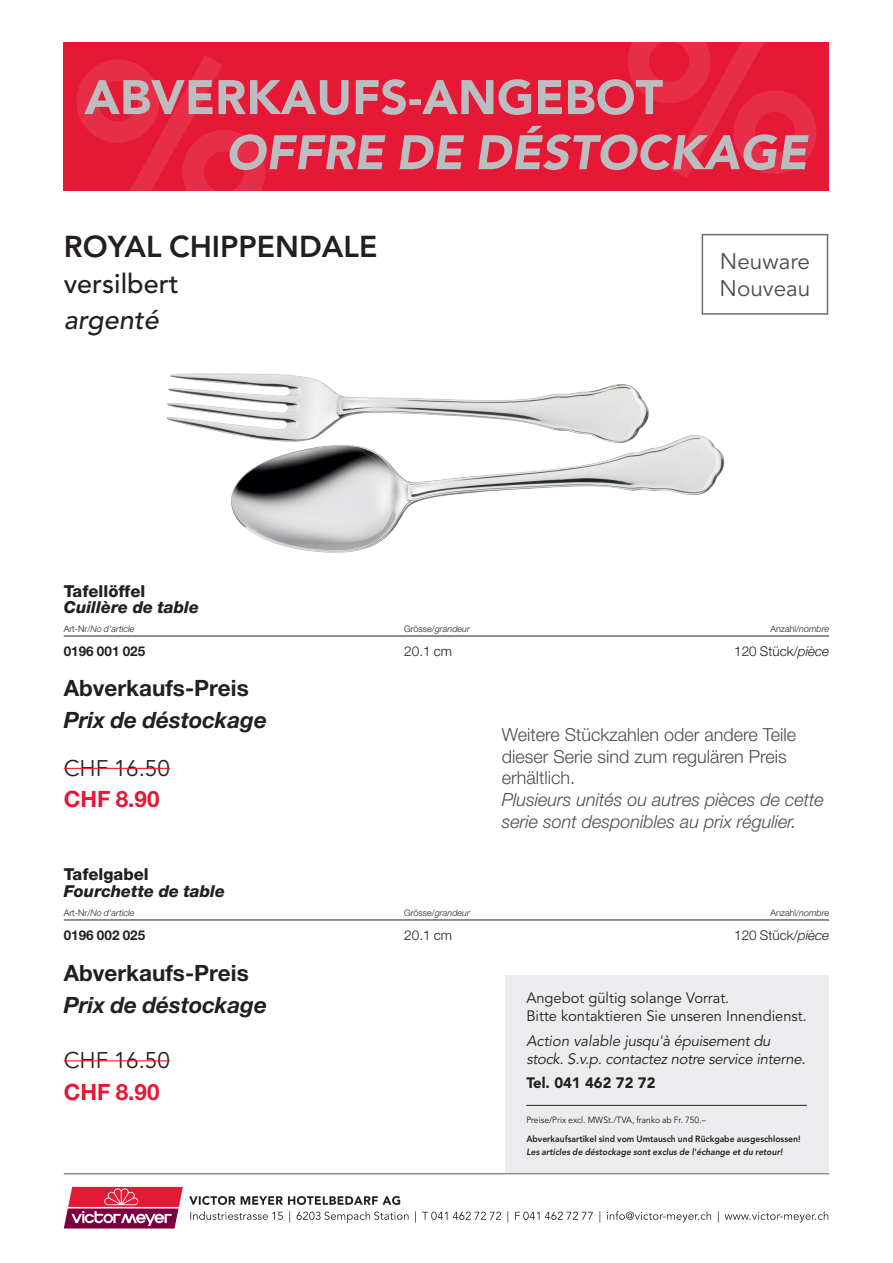
<style>
.page{position:relative;width:893px;height:1263px;background:#fff}
.page>*{position:absolute;margin:0;border:0;box-sizing:border-box;transform-origin:0 0}
.Abverkauf_Produktnam{font:800 30px "Avenir LT Std";color:#231f20}
.Abverkauf_Produktnam-2{font:500 27px "Avenir LT Std";color:#231f20}
.Abverkauf_Produktnam-3{font:italic 500 27px "Avenir LT Std";color:#231f20}
.Abverkauf_Produktbes{font:700 22.5px "Helvetica Neue LT Pro";color:#231f20}
.Abverkauf_Produktbes-2{font:italic 700 22.5px "Helvetica Neue LT Pro";color:#231f20}
.Abverkauf_Produktbes-3{font:22.5px/31.5px "Avenir LT Std";color:#231f20}
.t1{font:22.5px "Avenir LT Std";color:#4b4c4d}
.Abverkauf_Produktbes-4{font:700 22.5px "Helvetica Neue LT Pro";color:#e51836}
.t2{font:300 18px/21.6px "Helvetica Neue LT Pro";color:#4b4c4d}
.t3{font:italic 300 18px/21.6px "Helvetica Neue LT Pro";color:#4b4c4d}
.Av-Produktbeschrieb{font:italic 800 16.5px "Helvetica Neue LT Pro";color:#231f20}
.Av-Produktbeschrieb-2{font:800 16.5px "Helvetica Neue LT Pro";color:#231f20}
.t4{font:italic 15px/18px "Avenir LT Std";letter-spacing:-.02em;color:#231f20}
.t5{font:15px/18px "Avenir LT Std";color:#231f20}
.t6{font:900 15px "Avenir LT Std";color:#231f20}
.Abverkauf_Tabellente{font:300 13.5px "Helvetica Neue LT Pro";color:#231f20}
.Abverkauf_Tabellente-2{font:700 13.5px "Helvetica Neue LT Pro";color:#231f20}
.Abverkauf_Tabellente-3{font:italic 300 9px "Helvetica Neue LT Pro";color:#231f20}
.t7{font:800 9px "Avenir LT Std";color:#231f20;scale:.95 1}
.t8{font:italic 800 9px "Avenir LT Std";color:#231f20;scale:.95 1}
.t9{font:9px "Avenir LT Std";color:#231f20;scale:.95 1}
.Abverkauf_Tabellente-4{font:300 9px "Helvetica Neue LT Pro";color:#231f20}
.s1{font-style:normal}
.s2{font-style:italic}
.s3{font-family:"Helvetica Neue LT Pro";font-weight:700;color:#e51836}
</style>
<div class="page">
<svg style="left:64px;top:1187px;width:119px;height:41px;background:#c74668"></svg>
<svg style="left:190px;top:1211px;width:638px;height:12px"></svg>
<svg style="left:189px;top:1196px;width:211px;height:9px"></svg>
<hr style="left:64px;top:1173px;width:765px;height:1px;background:#8a8c8f">
<div style="left:64px;top:43px;width:765px;height:148px;background:#e51836"></div>
<svg style="left:77px;top:42px;width:739px;height:149px"></svg>
<div style="left:505px;top:975px;width:323px;height:197px;background:#ececee"></div>
<hr style="left:526px;top:1105px;width:281px;height:1px;background:#231f20">
<div style="left:702px;top:234px;width:126px;height:81px;border:2px solid #6c6d70"></div>
<hr style="left:64px;top:768px;width:106px;height:1px;background:#ee1d23">
<img style="left:167px;top:373px;width:558px;height:180px">
<hr style="left:64px;top:636px;width:765px;height:1px;background:#231f20">
<hr style="left:64px;top:1060px;width:106px;height:1px;background:#ee1d23">
<hr style="left:64px;top:920px;width:765px;height:1px;background:#231f20">
<p class="Abverkauf_Produktnam" style="left:64px;top:228px;width:315px">ROYAL CHIPPENDALE</p>
<p class="Abverkauf_Produktnam-2" style="left:64px;top:268px;width:116px">versilbert</p>
<p class="Abverkauf_Produktnam-3" style="left:64px;top:304px;width:97px">argenté</p>
<p class="Av-Produktbeschrieb-2" style="left:64px;top:581px;width:83px">Tafellöffel</p>
<p class="Av-Produktbeschrieb" style="left:64px;top:597px;width:137px">Cuillère de table</p>
<p class="t1" style="left:720px;top:249px;width:92px">Neuware</p>
<p class="t1" style="left:719px;top:276px;width:92px">Nouveau</p>
<p class="Abverkauf_Tabellente-3" style="left:64px;top:623px;width:72px"><span class="s1">Art-Nr/</span>No d'article</p>
<p class="Abverkauf_Tabellente-3" style="left:404px;top:623px;width:67px"><span class="s1">Grösse/</span>grandeur</p>
<p class="Abverkauf_Tabellente-4" style="left:770px;top:623px;width:60px">Anzahl/<span class="s2">nombre</span></p>
<p class="Abverkauf_Tabellente-2" style="left:64px;top:642px;width:83px">0196 001 025</p>
<p class="Abverkauf_Tabellente" style="left:404px;top:642px;width:49px">20.1 cm</p>
<p class="Abverkauf_Tabellente" style="left:734px;top:642px;width:96px">120 Stück/<span class="s2">pièce</span></p>
<p class="Abverkauf_Produktbes" style="left:64px;top:674px;width:186px">Abverkaufs-Preis</p>
<p class="Abverkauf_Produktbes-2" style="left:64px;top:706px;width:205px">Prix de déstockage</p>
<p class="Abverkauf_Produktbes-3" style="left:64px;top:753px;width:108px">CHF 16.50<br><span class="s3">CHF 8.90</span></p>
<p class="Av-Produktbeschrieb-2" style="left:64px;top:865px;width:86px">Tafelgabel</p>
<p class="Av-Produktbeschrieb" style="left:64px;top:881px;width:163px">Fourchette de table</p>
<p class="t2" style="left:502px;top:723px;width:296px">Weitere Stückzahlen oder andere Teile dieser Serie sind zum regulären Preis erhältlich.</p>
<p class="t3" style="left:502px;top:788px;width:324px">Plusieurs unités ou autres pièces de cette serie sont desponibles au prix régulier.</p>
<p class="Abverkauf_Tabellente-3" style="left:64px;top:907px;width:72px"><span class="s1">Art-Nr/</span>No d'article</p>
<p class="Abverkauf_Tabellente-3" style="left:404px;top:907px;width:67px"><span class="s1">Grösse/</span>grandeur</p>
<p class="Abverkauf_Tabellente-4" style="left:770px;top:907px;width:60px">Anzahl/<span class="s2">nombre</span></p>
<p class="Abverkauf_Tabellente-2" style="left:64px;top:926px;width:83px">0196 002 025</p>
<p class="Abverkauf_Tabellente" style="left:404px;top:926px;width:49px">20.1 cm</p>
<p class="Abverkauf_Tabellente" style="left:734px;top:926px;width:96px">120 Stück/<span class="s2">pièce</span></p>
<p class="Abverkauf_Produktbes" style="left:64px;top:959px;width:186px">Abverkaufs-Preis</p>
<p class="Abverkauf_Produktbes-2" style="left:64px;top:991px;width:205px">Prix de déstockage</p>
<p class="Abverkauf_Produktbes-3" style="left:64px;top:1045px;width:108px">CHF 16.50</p>
<p class="Abverkauf_Produktbes-4" style="left:64px;top:1078px;width:97px">CHF 8.90</p>
<p class="t5" style="left:526px;top:989px;width:282px">Angebot gültig solange Vorrat.<br>Bitte kontaktieren Sie unseren Innendienst.</p>
<p class="t4" style="left:526px;top:1032px;width:281px">Action valable jusqu'à épuisement du stock. S.v.p. contactez notre service interne.</p>
<p class="t6" style="left:526px;top:1074px;width:131px">Tel. 041 462 72 72</p>
<p class="t9" style="left:526px;top:1114px;width:191px">Preise/Prix excl. MWSt./TVA, franko ab Fr. 750.–</p>
<p class="t7" style="left:526px;top:1133px;width:290px">Abverkaufsartikel sind vom Umtausch und Rückgabe ausgeschlossen!</p>
<p class="t8" style="left:526px;top:1146px;width:271px">Les articles de déstockage sont exclus de l'échange et du retour!</p>
</div>
